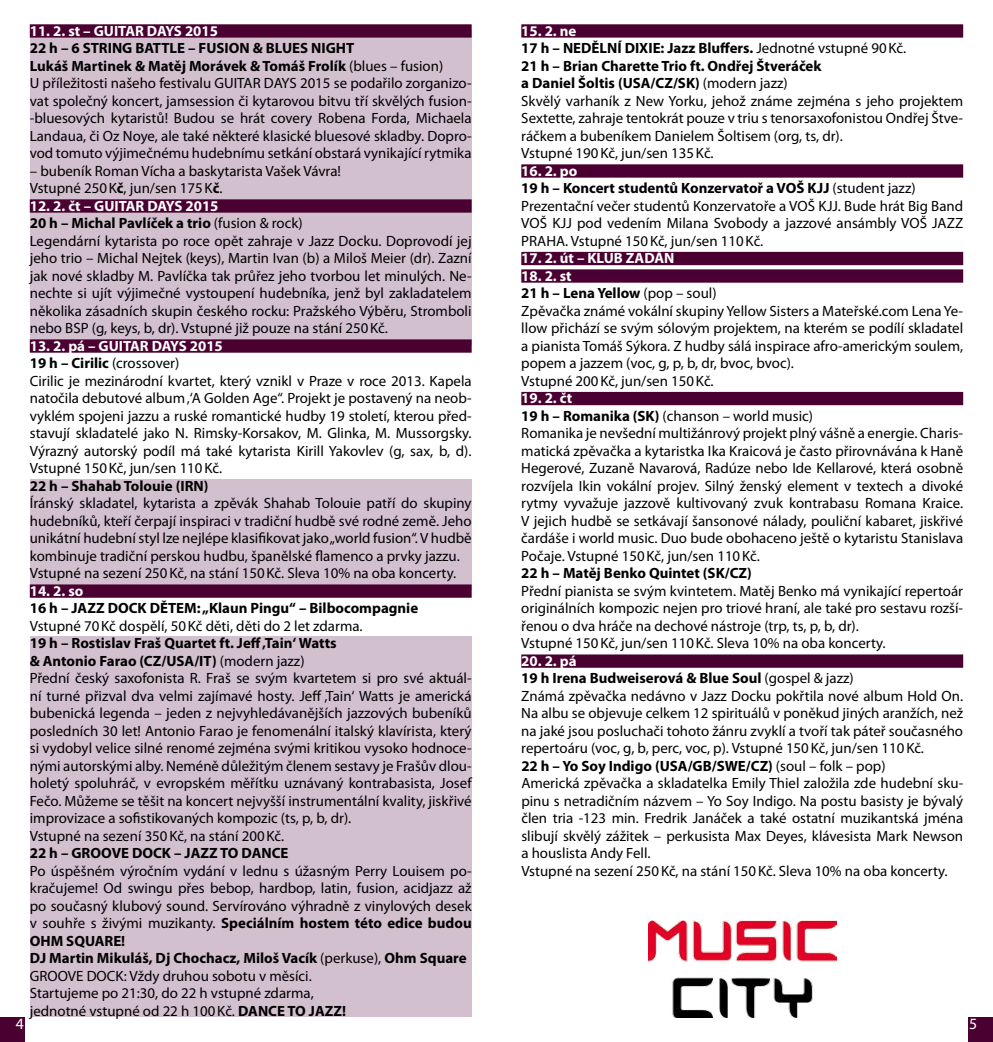
<style>
.page{position:relative;width:993px;height:1042px;background:#fff}
.page>*{position:absolute;margin:0;border:0;box-sizing:border-box;transform-origin:0 0}
.t1{font:15.75px "Myriad Pro";color:#fff}
.t2{font:14.88px/17.5px "Myriad Pro";color:#000}
.t3{font:700 14.88px "Myriad Pro";color:#000}
.t4{font:700 14.88px "Myriad Pro";color:#fff}
.s1{font-weight:700}
.s2{font-weight:700;color:#fff}
</style>
<div class="page">
<div style="left:0;top:1017px;width:25px;height:25px;background:#4a0031"></div>
<div style="left:967px;top:1017px;width:25px;height:25px;background:#4a0031"></div>
<div style="left:30px;top:30px;width:441px;height:314px;background:#d3c0cf"></div>
<div style="left:30px;top:636px;width:441px;height:381px;background:#d3c0cf"></div>
<div style="left:30px;top:479px;width:441px;height:110px;background:#d3c0cf"></div>
<div style="left:30px;top:24px;width:441px;height:14px;background:#4a0031"></div>
<div style="left:30px;top:199px;width:441px;height:14px;background:#4a0031"></div>
<div style="left:30px;top:339px;width:441px;height:14px;background:#4a0031"></div>
<div style="left:30px;top:584px;width:441px;height:14px;background:#4a0031"></div>
<div style="left:521px;top:24px;width:441px;height:14px;background:#4a0031"></div>
<div style="left:521px;top:164px;width:441px;height:14px;background:#4a0031"></div>
<div style="left:521px;top:252px;width:441px;height:13px;background:#4a0031"></div>
<div style="left:521px;top:269px;width:441px;height:14px;background:#4a0031"></div>
<div style="left:521px;top:392px;width:441px;height:13px;background:#4a0031"></div>
<div style="left:521px;top:654px;width:441px;height:14px;background:#4a0031"></div>
<img style="left:648px;top:920px;width:188px;height:97px">
<p class="t4" style="left:30px;top:23px;width:190px">11. 2. st – GUITAR DAYS 2015</p>
<p class="t2" style="left:30px;top:40px;width:443px"><span class="s1">22 h – 6 STRING BATTLE – FUSION &amp; BLUES NIGHT<br>Lukáš Martinek &amp; Matěj Morávek &amp; Tomáš Frolík</span> (blues – fusion)<br>U příležitosti našeho festivalu GUITAR DAYS 2015 se podařilo zorganizo&shy;vat společný koncert, jamsession či kytarovou bitvu tří skvělých fusion--bluesových kytaristů! Budou se hrát covery Robena Forda, Michaela Landaua, či Oz Noye, ale také některé klasické bluesové skladby. Dopro&shy;vod tomuto výjimečnému hudebnímu setkání obstará vynikající rytmika</p>
<p class="t2" style="left:30px;top:162px;width:312px">– bubeník Roman Vícha a baskytarista Vašek Vávra!<br>Vstupné 250K<span class="s1">č</span>, jun/sen 175K<span class="s1">č</span>.</p>
<p class="t2" style="left:30px;top:197px;width:443px"><span class="s2">12. 2. čt – GUITAR DAYS 2015<br></span><span class="s1">20 h – Michal Pavlíček a trio</span> (fusion &amp; rock)<br>Legendární kytarista po roce opět zahraje v Jazz Docku. Doprovodí jej jeho trio – Michal Nejtek (keys), Martin Ivan (b) a Miloš Meier (dr). Zazní jak nové skladby M. Pavlíčka tak průřez jeho tvorbou let minulých. Ne&shy;nechte si ujít výjimečné vystoupení hudebníka, jenž byl zakladatelem několika zásadních skupin českého rocku: Pražského Výběru, Stromboli nebo BSP (g, keys, b, dr). Vstupné již pouze na stání 250Kč.</p>
<p class="t2" style="left:30px;top:337px;width:443px"><span class="s2">13. 2. pá – GUITAR DAYS 2015<br></span><span class="s1">19 h – Cirilic</span> (crossover)<br>Cirilic je mezinárodní kvartet, který vznikl v Praze v roce 2013. Kapela natočila debutové album ‚‘A Golden Age‘‘. Projekt je postavený na neob&shy;vyklém spojeni jazzu a ruské romantické hudby 19 století, kterou před&shy;stavují skladatelé jako N. Rimsky-Korsakov, M. Glinka, M. Mussorgsky.<br>Výrazný autorský podíl má také kytarista Kirill Yakovlev (g, sax, b, d).<br>Vstupné 150Kč, jun/sen 110Kč.</p>
<p class="t3" style="left:30px;top:477px;width:180px">22 h – Shahab Tolouie (IRN)</p>
<p class="t2" style="left:30px;top:495px;width:443px">Íránský skladatel, kytarista a zpěvák Shahab Tolouie patří do skupiny hudebníků, kteří čerpají inspiraci v tradiční hudbě své rodné země. Jeho unikátní hudební styl lze nejlépe klasifikovat jako „world fusion“. V hudbě kombinuje tradiční perskou hudbu, španělské flamenco a prvky jazzu.<br>Vstupné na sezení 250Kč, na stání 150Kč. Sleva 10% na oba koncerty.</p>
<p class="t4" style="left:30px;top:582px;width:55px">14. 2. so</p>
<p class="t3" style="left:30px;top:600px;width:390px">16 h – JAZZ DOCK DĚTEM: „Klaun Pingu“ – Bilbocompagnie</p>
<p class="t2" style="left:30px;top:617px;width:334px">Vstupné 70Kč dospělí, 50Kč děti, děti do 2 let zdarma.</p>
<p class="t2" style="left:30px;top:635px;width:443px"><span class="s1">19 h – Rostislav Fraš Quartet ft. Jeff ‚Tain‘ Watts<br>&amp; Antonio Farao (CZ/USA/IT)</span> (modern jazz)<br>Přední český saxofonista R. Fraš se svým kvartetem si pro své aktuál&shy;ní turné přizval dva velmi zajímavé hosty. Jeff ‚Tain‘ Watts je americká bubenická legenda – jeden z nejvyhledávanějších jazzových bubeníků posledních 30 let! Antonio Farao je fenomenální italský klavírista, který si vydobyl velice silné renomé zejména svými kritikou vysoko hodnoce&shy;nými autorskými alby. Neméně důležitým členem sestavy je Frašův dlou&shy;holetý spoluhráč, v evropském měřítku uznávaný kontrabasista, Josef Fečo. Můžeme se těšit na koncert nejvyšší instrumentální kvality, jiskřivé improvizace a sofistikovaných kompozic (ts, p, b, dr).<br>Vstupné na sezení 350Kč, na stání 200Kč.</p>
<p class="t3" style="left:30px;top:845px;width:260px">22 h – GROOVE DOCK – JAZZ TO DANCE</p>
<p class="t2" style="left:30px;top:862px;width:443px">Po úspěšném výročním vydání v lednu s úžasným Perry Louisem po&shy;kračujeme! Od swingu přes bebop, hardbop, latin, fusion, acidjazz až po současný klubový sound. Servírováno výhradně z vinylových desek v souhře s živými muzikanty. <span class="s1">Speciálním hostem této edice budou OHM SQUARE!<br>DJ Martin Mikuláš, Dj Chochacz, Miloš Vacík</span> (perkuse), <span class="s1">Ohm Square </span>GROOVE DOCK: Vždy druhou sobotu v měsíci.<br>Startujeme po 21:30, do 22 h vstupné zdarma,<br>jednotné vstupné od 22 h 100Kč. <span class="s1">DANCE TO JAZZ!</span></p>
<p class="t2" style="left:521px;top:23px;width:443px"><span class="s2">15. 2. ne<br></span><span class="s1">17 h – NEDĚLNÍ DIXIE: Jazz Bluffers.</span> Jednotné vstupné 90Kč.<br><span class="s1">21 h – Brian Charette Trio ft. Ondřej Štveráček<br>a Daniel Šoltis (USA/CZ/SK)</span> (modern jazz)<br>Skvělý varhaník z New Yorku, jehož známe zejména s jeho projektem Sextette, zahraje tentokrát pouze v triu s tenorsaxofonistou Ondřej Štve&shy;ráčkem a bubeníkem Danielem Šoltisem (org, ts, dr).<br>Vstupné 190Kč, jun/sen 135Kč.</p>
<p class="t2" style="left:521px;top:162px;width:443px"><span class="s2">16. 2. po<br></span><span class="s1">19 h – Koncert studentů Konzervatoř a VOŠ KJJ</span> (student jazz)<br>Prezentační večer studentů Konzervatoře a VOŠ KJJ. Bude hrát Big Band VOŠ KJJ pod vedením Milana Svobody a jazzové ansámbly VOŠ JAZZ PRAHA. Vstupné 150Kč, jun/sen 110Kč.</p>
<p class="t4" style="left:521px;top:250px;width:155px">17. 2. út – KLUB ZADÁN</p>
<p class="t2" style="left:521px;top:267px;width:443px"><span class="s2">18. 2. st<br></span><span class="s1">21 h – Lena Yellow</span> (pop – soul)<br>Zpěvačka známé vokální skupiny Yellow Sisters a Mateřské.com Lena Ye&shy;llow přichází se svým sólovým projektem, na kterém se podílí skladatel a pianista Tomáš Sýkora. Z hudby sálá inspirace afro-americkým soulem, popem a jazzem (voc, g, p, b, dr, bvoc, bvoc).<br>Vstupné 200Kč, jun/sen 150Kč.</p>
<p class="t2" style="left:521px;top:390px;width:443px"><span class="s2">19. 2. čt<br></span><span class="s1">19 h – Romanika (SK)</span> (chanson – world music)<br>Romanika je nevšední multižánrový projekt plný vášně a energie. Charis&shy;matická zpěvačka a kytaristka Ika Kraicová je často přirovnávána k Haně Hegerové, Zuzaně Navarová, Radúze nebo Ide Kellarové, která osobně rozvíjela Ikin vokální projev. Silný ženský element v textech a divoké rytmy vyvažuje jazzově kultivovaný zvuk kontrabasu Romana Kraice.<br>V jejich hudbě se setkávají šansonové nálady, pouliční kabaret, jiskřivé čardáše i world music. Duo bude obohaceno ještě o kytaristu Stanislava Počaje. Vstupné 150Kč, jun/sen 110Kč.</p>
<p class="t3" style="left:521px;top:565px;width:232px">22 h – Matěj Benko Quintet (SK/CZ)</p>
<p class="t2" style="left:521px;top:582px;width:443px">Přední pianista se svým kvintetem. Matěj Benko má vynikající repertoár originálních kompozic nejen pro triové hraní, ale také pro sestavu rozší&shy;řenou o dva hráče na dechové nástroje (trp, ts, p, b, dr).<br>Vstupné 150Kč, jun/sen 110Kč. Sleva 10% na oba koncerty.</p>
<p class="t2" style="left:521px;top:652px;width:443px"><span class="s2">20. 2. pá<br></span><span class="s1">19 h Irena Budweiserová &amp; Blue Soul</span> (gospel &amp; jazz)<br>Známá zpěvačka nedávno v Jazz Docku pokřtila nové album Hold On.<br>Na albu se objevuje celkem 12 spirituálů v poněkud jiných aranžích, než na jaké jsou posluchači tohoto žánru zvyklí a tvoří tak páteř současného repertoáru (voc, g, b, perc, voc, p). Vstupné 150Kč, jun/sen 110Kč.<br><span class="s1">22 h – Yo Soy Indigo (USA/GB/SWE/CZ)</span> (soul – folk – pop)<br>Americká zpěvačka a skladatelka Emily Thiel založila zde hudební sku&shy;pinu s netradičním názvem – Yo Soy Indigo. Na postu basisty je bývalý člen tria -123 min. Fredrik Janáček a také ostatní muzikantská jména slibují skvělý zážitek – perkusista Max Deyes, klávesista Mark Newson a houslista Andy Fell.<br>Vstupné na sezení 250Kč, na stání 150Kč. Sleva 10% na oba koncerty.</p>
<p class="t1" style="left:16px;top:1015px;width:10px">4</p>
<p class="t1" style="left:968px;top:1015px;width:10px">5</p>
</div>
